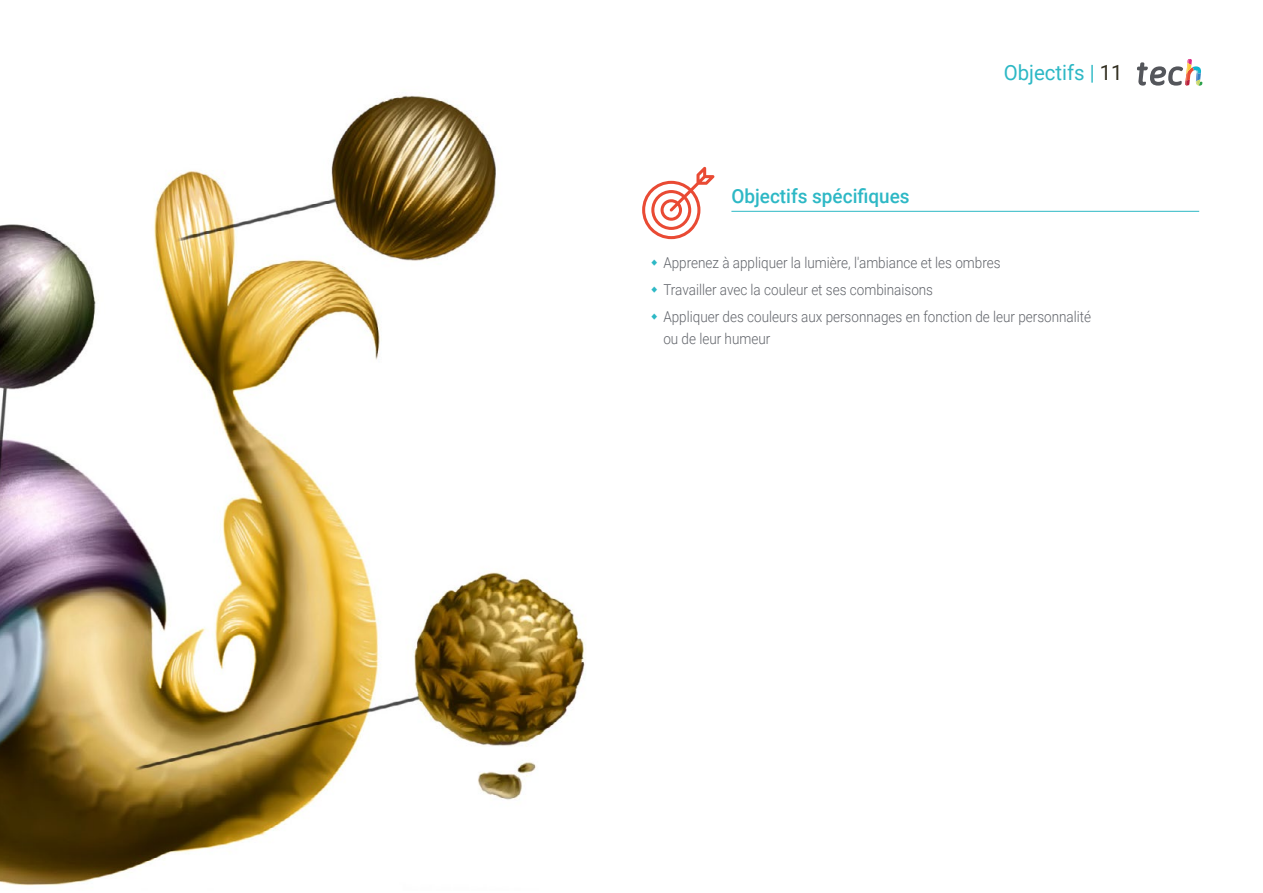
<style>
.page{position:relative;width:1263px;height:893px;background:#fff}
.page>*{position:absolute;margin:0;border:0;box-sizing:border-box;transform-origin:0 0}
.t1{font:21px "Roboto";color:#2db8c5}
.t2{font:500 19.5px "Roboto";color:#2db8c5}
.t3{font:300 15px/26.7px "Roboto";color:#61646a;scale:.9 1}
.s1{color:#312e20}
</style>
<div class="page">
<hr style="left:731px;top:211px;width:468px;height:1px;background:#2db8c5">
<svg style="left:642px;top:167px;width:72px;height:72px"></svg>
<img style="left:0;top:95px;width:585px;height:791px">
<svg style="left:1137px;top:59px;width:65px;height:27px"></svg>
<h2 class="t2" style="left:731px;top:182px;width:180px">Objectifs spécifiques</h2>
<h1 class="t1" style="left:1004px;top:57px;width:120px">Objectifs | <span class="s1">11</span></h1>
<p class="t3" style="left:663px;top:249px;width:477px">Apprenez à appliquer la lumière, l'ambiance et les ombres<br>Travailler avec la couleur et ses combinaisons<br>Appliquer des couleurs aux personnages en fonction de leur personnalité</p>
<p class="t3" style="left:663px;top:325px;width:120px">ou de leur humeur</p>
</div>
